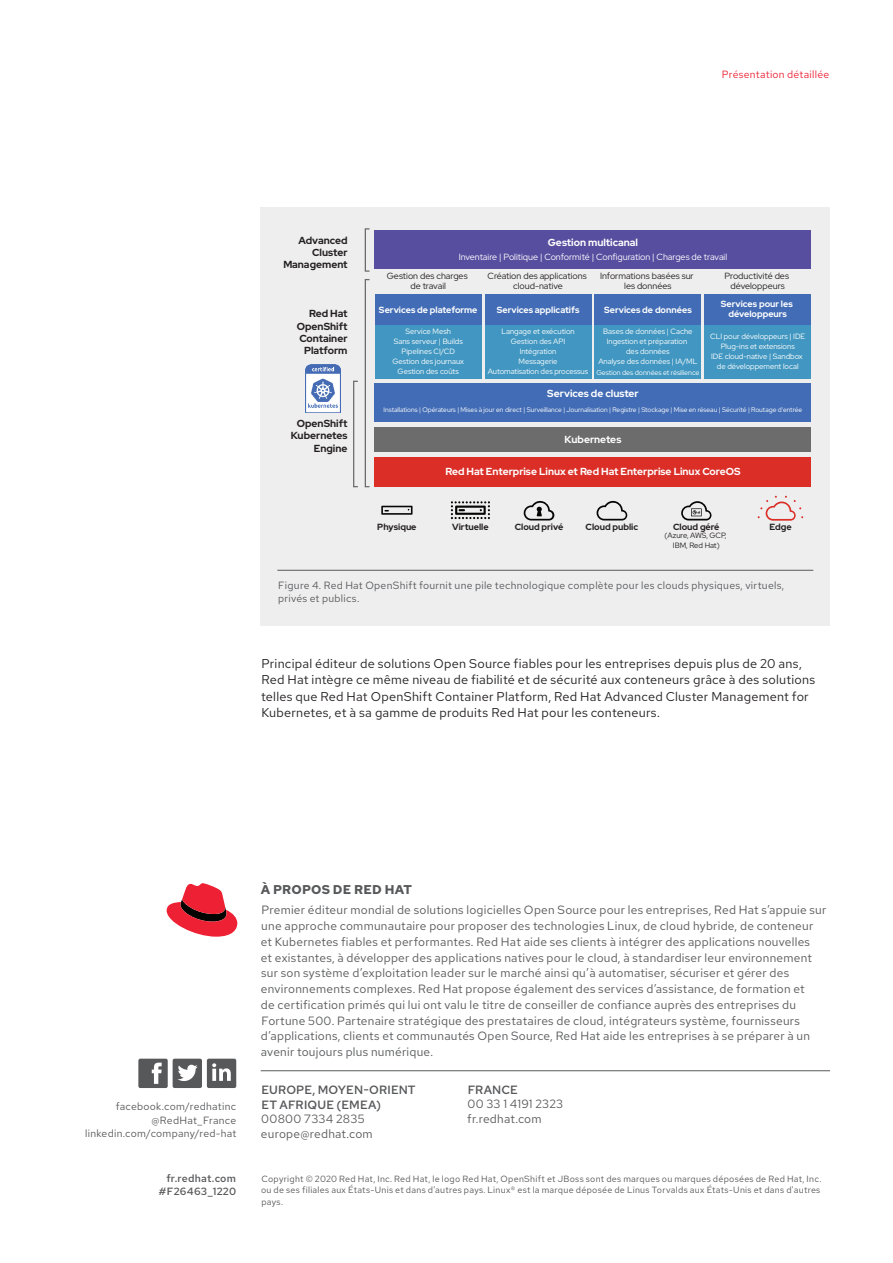
<style>
.page{position:relative;width:893px;height:1263px;background:#fff}
.page>*{position:absolute;margin:0;border:0;box-sizing:border-box;transform-origin:0 0}
.Main_-_Body{font:12.75px/16.5px "Red Hat Text";letter-spacing:.02em;color:#231f20}
.t1{font:700 12.75px "Red Hat Text";letter-spacing:.02em;color:#57585a}
.t2{font:12px/15.8px "Red Hat Text";letter-spacing:.02em;color:#57585a}
.t3{font:500 12px/14.5px "Red Hat Text";letter-spacing:.015em;color:#57585a}
.Main_-_Image_Caption{font:10.5px/13.5px "Red Hat Text";letter-spacing:.025em;color:#57585a;text-align:right}
.Footer_-_URL__Page{font:500 10.5px "Red Hat Text";letter-spacing:.025em;color:#57585a}
.Header_-_Running_Hea{font:10.5px "Red Hat Text";letter-spacing:.025em;color:#ed2133}
.t4{font:700 10.2px "Red Hat Display";color:#fff}
.t5{font:700 10.2px/12.3px "Red Hat Display";color:#231f20;text-align:right}
.Footer_-_Boilerplate{font:9px/11.2px "Red Hat Text";letter-spacing:.03em;color:#57585a;text-align:justify}
.t6{font:9px/10.2px "Red Hat Display";color:#231f20;text-align:center}
.t7{font:700 9px/10.2px "Red Hat Display";color:#fff;text-align:center}
.t8{font:9px "Red Hat Display";color:#fff}
.t9{font:700 9px "Red Hat Display";color:#231f20}
.t10{font:7.65px/10.2px "Red Hat Display";color:#fff;text-align:center}
.t11{font:7.65px/9.1px "Red Hat Display";color:#231f20;text-align:center}
.t12{font:7.05px "Red Hat Display";letter-spacing:-.005em;color:#fff}
.t13{font:6.6px "Red Hat Display";color:#fff}
.s1{font-weight:400}
.s2{font-weight:500}
</style>
<div class="page">
<svg style="left:138px;top:1059px;width:98px;height:29px"></svg>
<svg style="left:167px;top:883px;width:70px;height:54px"></svg>
<hr style="left:261px;top:1070px;width:569px;height:1px;background:#57585a">
<div style="left:261px;top:207px;width:569px;height:418px;background:#eeeeef"></div>
<svg style="left:381px;top:506px;width:31px;height:9px"></svg>
<svg style="left:451px;top:501px;width:39px;height:18px"></svg>
<svg style="left:597px;top:500px;width:30px;height:20px"></svg>
<svg style="left:524px;top:501px;width:30px;height:19px"></svg>
<svg style="left:681px;top:501px;width:30px;height:19px"></svg>
<svg style="left:758px;top:496px;width:45px;height:25px"></svg>
<div style="left:375px;top:230px;width:436px;height:38px;background:#584ea0"></div>
<div style="left:375px;top:294px;width:106px;height:31px;background:#426cb5"></div>
<div style="left:375px;top:325px;width:106px;height:54px;background:#4197c1"></div>
<div style="left:485px;top:294px;width:106px;height:31px;background:#426cb5"></div>
<div style="left:485px;top:325px;width:106px;height:54px;background:#4197c1"></div>
<div style="left:595px;top:294px;width:106px;height:31px;background:#426cb5"></div>
<div style="left:595px;top:325px;width:106px;height:54px;background:#4197c1"></div>
<div style="left:704px;top:294px;width:107px;height:31px;background:#426cb5"></div>
<div style="left:704px;top:325px;width:107px;height:54px;background:#4197c1"></div>
<div style="left:375px;top:383px;width:436px;height:39px;background:#426cb5"></div>
<div style="left:375px;top:427px;width:436px;height:25px;background:#6c6c6c"></div>
<div style="left:375px;top:457px;width:436px;height:30px;background:#da2e27"></div>
<svg style="left:364px;top:228px;width:6px;height:44px"></svg>
<svg style="left:353px;top:279px;width:17px;height:209px"></svg>
<img style="left:305px;top:365px;width:36px;height:48px">
<hr style="left:277px;top:570px;width:536px;height:1px;background:#57585a">
<p class="Header_-_Running_Hea" style="left:722px;top:67px;width:109px">Présentation détaillée</p>
<p class="t5" style="left:283px;top:234px;width:66px">Advanced<br>Cluster<br>Management</p>
<p class="t5" style="left:297px;top:308px;width:52px">Red Hat<br>OpenShift<br>Container<br>Platform</p>
<p class="t5" style="left:291px;top:417px;width:58px">OpenShift<br>Kubernetes<br>Engine</p>
<p class="t4" style="left:548px;top:235px;width:92px">Gestion multicanal</p>
<p class="t8" style="left:459px;top:251px;width:270px">Inventaire | Politique | Conformité | Configuration | Charges de travail</p>
<p class="t6" style="left:387px;top:271px;width:82px">Gestion des charges de travail</p>
<p class="t7" style="left:379px;top:305px;width:100px">Services de plateforme</p>
<p class="t10" style="left:393px;top:326px;width:73px">Service Mesh<br>Sans serveur | Builds<br>Pipelines CI/CD<br>Gestion des journaux<br>Gestion des coûts</p>
<p class="t6" style="left:488px;top:271px;width:101px">Création des applications cloud-native</p>
<p class="t7" style="left:497px;top:305px;width:84px">Services applicatifs</p>
<p class="t10" style="left:488px;top:326px;width:102px">Langage et exécution<br>Gestion des API<br>Intégration<br>Messagerie<br>Automatisation des processus</p>
<p class="t6" style="left:600px;top:271px;width:95px">Informations basées sur les données</p>
<p class="t7" style="left:604px;top:305px;width:89px">Services de données</p>
<p class="t10" style="left:598px;top:326px;width:100px">Bases de données | Cache<br>Ingestion et préparation<br>des données<br>Analyse des données | IA/ML</p>
<p class="t12" style="left:596px;top:367px;width:105px">Gestion des données et résilience</p>
<p class="t6" style="left:724px;top:271px;width:66px">Productivité des développeurs</p>
<p class="t7" style="left:721px;top:299px;width:74px">Services pour les développeurs</p>
<p class="t10" style="left:710px;top:331px;width:97px">CLI pour développeurs | IDE<br>Plug-ins et extensions<br>IDE cloud-native | Sandbox de développement local</p>
<p class="t4" style="left:547px;top:387px;width:93px">Services de cluster</p>
<p class="t13" style="left:384px;top:405px;width:420px">Installations | Opérateurs | Mises à jour en direct | Surveillance | Journalisation | Registre | Stockage | Mise en réseau | Sécurité | Routage d'entrée</p>
<p class="t4" style="left:565px;top:433px;width:58px">Kubernetes</p>
<p class="t4" style="left:445px;top:465px;width:297px">Red Hat Enterprise Linux et Red Hat Enterprise Linux CoreOS</p>
<p class="t9" style="left:377px;top:521px;width:41px">Physique</p>
<p class="t9" style="left:452px;top:521px;width:38px">Virtuelle</p>
<p class="t9" style="left:515px;top:521px;width:50px">Cloud privé</p>
<p class="t9" style="left:586px;top:521px;width:54px">Cloud public</p>
<p class="t9" style="left:673px;top:521px;width:48px">Cloud géré</p>
<p class="t9" style="left:770px;top:521px;width:24px">Edge</p>
<p class="t11" style="left:664px;top:531px;width:63px">(Azure, AWS, GCP,<br>IBM, Red Hat)</p>
<p class="Main_-_Image_Caption" style="left:278px;top:578px;width:508px;text-align:left">Figure 4. Red Hat OpenShift fournit une pile technologique complète pour les clouds physiques, virtuels, privés et publics.</p>
<p class="Main_-_Body" style="left:261px;top:655px;width:556px">Principal éditeur de solutions Open Source fiables pour les entreprises depuis plus de 20 ans, Red Hat intègre ce même niveau de fiabilité et de sécurité aux conteneurs grâce à des solutions telles que Red Hat OpenShift Container Platform, Red Hat Advanced Cluster Management for Kubernetes, et à sa gamme de produits Red Hat pour les conteneurs.</p>
<p class="Main_-_Image_Caption" style="left:85px;top:1099px;width:153px">facebook.com/redhatinc @RedHat_France linkedin.com/company/red-hat</p>
<p class="Footer_-_URL__Page" style="left:166px;top:1171px;width:71px">fr.redhat.com</p>
<p class="Footer_-_URL__Page" style="left:159px;top:1185px;width:79px">#F26463_1220</p>
<p class="t1" style="left:261px;top:881px;width:153px">À PROPOS DE RED HAT</p>
<p class="t2" style="left:261px;top:902px;width:567px">Premier éditeur mondial de solutions logicielles Open Source pour les entreprises, Red Hat s’appuie sur une approche communautaire pour proposer des technologies Linux, de cloud hybride, de conteneur et Kubernetes fiables et performantes. Red Hat aide ses clients à intégrer des applications nouvelles<br>et existantes, à développer des applications natives pour le cloud, à standardiser leur environnement sur son système d’exploitation leader sur le marché ainsi qu’à automatiser, sécuriser et gérer des environnements complexes. Red Hat propose également des services d’assistance, de formation et<br>de certification primés qui lui ont valu le titre de conseiller de confiance auprès des entreprises du Fortune 500. Partenaire stratégique des prestataires de cloud, intégrateurs système, fournisseurs d’applications, clients et communautés Open Source, Red Hat aide les entreprises à se préparer à un avenir toujours plus numérique.</p>
<p class="t3" style="left:261px;top:1082px;width:156px">EUROPE, MOYEN-ORIENT<br>ET AFRIQUE (EMEA)<br><span class="s1">00800 7334 2835 europe@redhat.com</span></p>
<p class="t2" style="left:467px;top:1082px;width:98px;line-height:14.4px"><span class="s2">FRANCE<br></span>00 33 1 4191 2323 fr.redhat.com</p>
<p class="Footer_-_Boilerplate" style="left:261px;top:1173px;width:562px">Copyright © 2020 Red Hat, Inc. Red Hat, le logo Red Hat, OpenShift et JBoss sont des marques ou marques déposées de Red Hat, Inc. ou de ses filiales aux États-Unis et dans d'autres pays. Linux® est la marque déposée de Linus Torvalds aux États-Unis et dans d'autres pays.</p>
</div>
